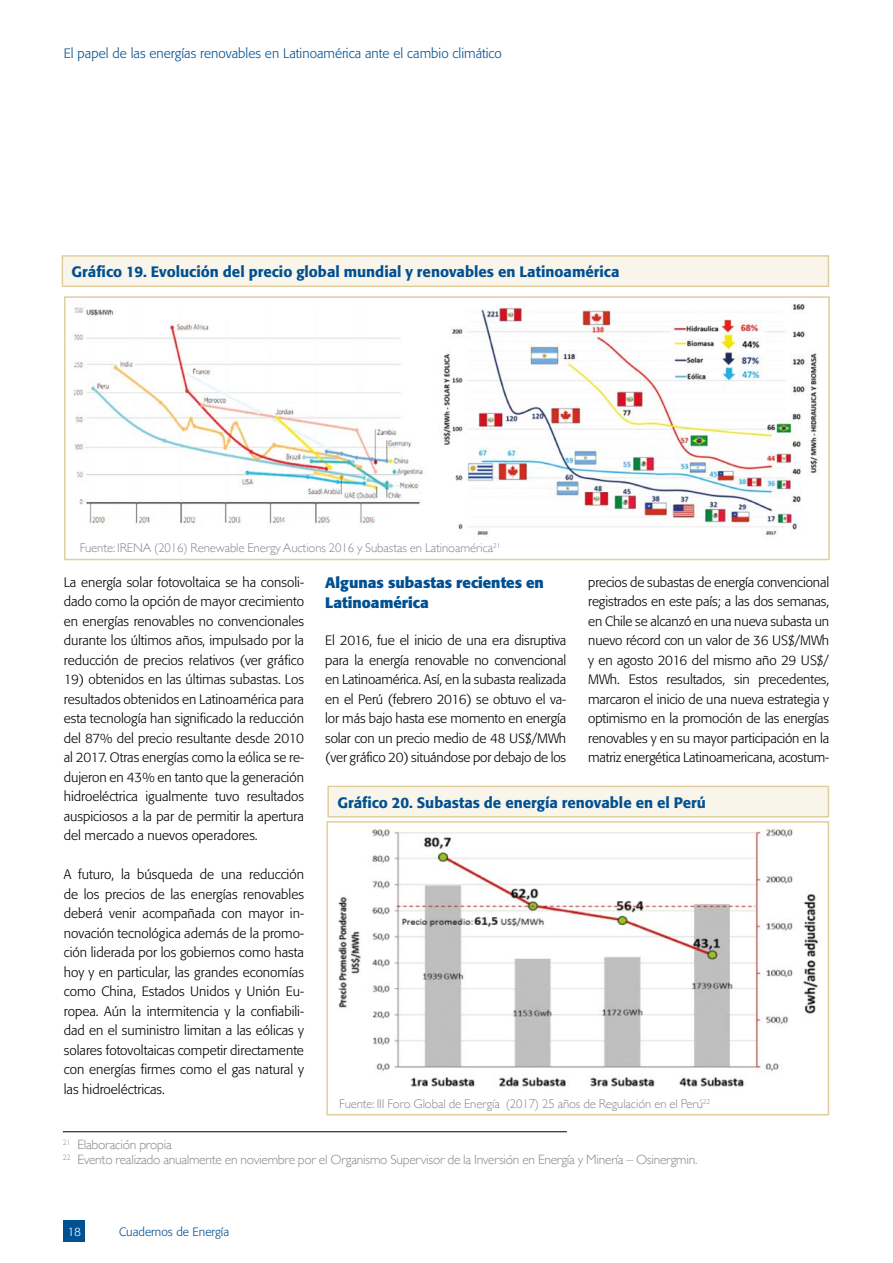
<style>
.page{position:relative;width:893px;height:1263px;background:#fff}
.page>*{position:absolute;margin:0;border:0;box-sizing:border-box;transform-origin:0 0}
.t1{font:500 15px "Formata";color:#005092}
.t2{font:700 15px/19.5px "Formata";color:#005092}
.t3{font:300 13.5px/19.5px "Formata";color:#000;text-align:justify}
.t4{font:300 13.5px/15px "Gill Sans";letter-spacing:-.02em;color:#878787}
.t5{font:300 13.5px "Formata";color:#005092}
.t6{font:300 12.75px "Gill Sans";letter-spacing:-.01em;color:#878787}
.t7{font:300 12px "Formata";color:#005092}
.t8{font:300 12px "Formata";color:#fff}
</style>
<div class="page">
<div style="left:64px;top:1220px;width:21px;height:22px;background:#005092"></div>
<img style="left:73px;top:304px;width:746px;height:233px">
<div style="left:64px;top:296px;width:766px;height:264px;border:2px solid #e0cf9c"></div>
<div style="left:62px;top:256px;width:766px;height:30px;background:#f9f5eb"></div>
<div style="left:62px;top:255px;width:767px;height:32px;border:2px solid #e0cf9c"></div>
<div style="left:328px;top:786px;width:500px;height:31px;background:#f9f5eb"></div>
<div style="left:327px;top:786px;width:502px;height:31px;border:2px solid #e0cf9c"></div>
<hr style="left:63px;top:1131px;width:504px;height:1px;background:#000">
<img style="left:338px;top:829px;width:481px;height:258px">
<div style="left:326px;top:821px;width:503px;height:294px;border:2px solid #e0cf9c"></div>
<p class="t5" style="left:64px;top:46px;width:440px">El papel de las energías renovables en Latinoamérica ante el cambio climático</p>
<p class="t1" style="left:72px;top:263px;width:549px">Gráfico 19. Evolución del precio global mundial y renovables en Latinoamérica</p>
<p class="t6" style="left:80px;top:538px;width:422px">Fuente: IRENA (2016) Renewable Energy Auctions 2016 y Subastas en Latinoamérica<sup>21</sup></p>
<p class="t3" style="left:64px;top:572px;width:242px">La energía solar fotovoltaica se ha consoli&shy;dado como la opción de mayor crecimiento en energías renovables no convencionales durante los últimos años, impulsado por la reducción de precios relativos (ver gráfico</p>
<p class="t3" style="left:64px;top:670px;width:242px">19) obtenidos en las últimas subastas. Los resultados obtenidos en Latinoamérica para esta tecnología han significado la reducción del 87% del precio resultante desde 2010 al 2017. Otras energías como la eólica se re&shy;dujeron en 43% en tanto que la generación hidroeléctrica igualmente tuvo resultados auspiciosos a la par de permitir la apertura del mercado a nuevos operadores.</p>
<p class="t3" style="left:64px;top:865px;width:242px">A futuro, la búsqueda de una reducción de los precios de las energías renovables deberá venir acompañada con mayor in&shy;novación tecnológica además de la promo&shy;ción liderada por los gobiernos como hasta hoy y en particular, las grandes economías como China, Estados Unidos y Unión Eu&shy;ropea. Aún la intermitencia y la confiabili&shy;dad en el suministro limitan a las eólicas y solares fotovoltaicas competir directamente con energías firmes como el gas natural y las hidroeléctricas.</p>
<p class="t2" style="left:325px;top:573px;width:220px">Algunas subastas recientes en<br>Latinoamérica</p>
<p class="t3" style="left:325px;top:631px;width:242px">El 2016, fue el inicio de una era disruptiva para la energía renovable no convencional en Latinoamérica. Así, en la subasta realizada en el Perú (febrero 2016) se obtuvo el va&shy;lor más bajo hasta ese momento en energía solar con un precio medio de 48 US$/MWh (ver gráfico 20) situándose por debajo de los</p>
<p class="t3" style="left:588px;top:572px;width:242px">precios de subastas de energía convencional registrados en este país; a las dos semanas, en Chile se alcanzó en una nueva subasta un nuevo récord con un valor de 36 US$/MWh y en agosto 2016 del mismo año 29 US$/ MWh. Estos resultados, sin precedentes, marcaron el inicio de una nueva estrategia y optimismo en la promoción de las energías renovables y en su mayor participación en la matriz energética Latinoamericana, acostum-</p>
<p class="t1" style="left:337px;top:793px;width:370px">Gráfico 20. Subastas de energía renovable en el Perú</p>
<p class="t6" style="left:339px;top:1094px;width:372px">Fuente: III Foro Global de Energía (2017) 25 años de Regulación en el Perú<sup>22</sup></p>
<p class="t4" style="left:63px;top:1136px;width:636px"><sup>21</sup> Elaboración propia<br><sup>22</sup> Evento realizado anualmente en noviembre por el Organismo Supervisor de la Inversión en Energía y Minería – Osinergmin.</p>
<p class="t8" style="left:68px;top:1224px;width:15px">18</p>
<p class="t7" style="left:119px;top:1224px;width:112px">Cuadernos de Energía</p>
</div>
